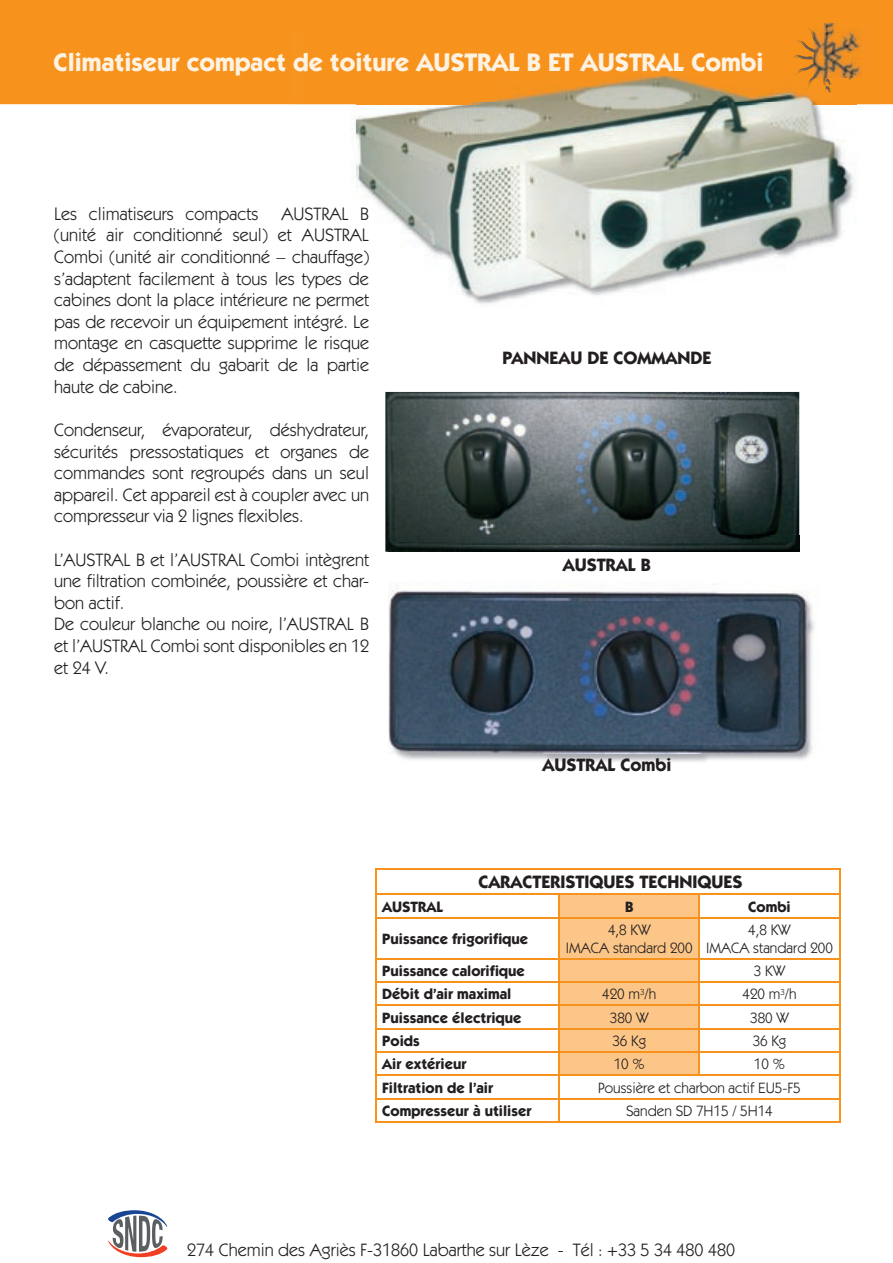
<style>
.page{position:relative;width:893px;height:1263px;background:#fff}
.page>*{position:absolute;margin:0;border:0;box-sizing:border-box;transform-origin:0 0}
.t1{font:700 25.5px "Itc Kabel";color:#fef2e3}
.t2{font:18px/21.6px "Itc Kabel";color:#231f20;text-align:justify}
.t3{font:700 18px "Itc Kabel";color:#231f20}
.t4{font:700 15px "Itc Kabel";color:#231f20}
.t5{font:15px/18px "Itc Kabel";color:#231f20;text-align:center}
</style>
<div class="page">
<div style="left:0;top:0;width:893px;height:104px;background:#f7931d"></div>
<svg style="left:108px;top:1210px;width:60px;height:47px"></svg>
<img style="left:291px;top:104px;width:107px;height:288px">
<div style="left:291px;top:30px;width:590px;height:74px;background:#f7931d"></div>
<img style="left:357px;top:76px;width:499px;height:230px">
<img style="left:357px;top:103px;width:499px;height:1px">
<img style="left:823px;top:77px;width:2px;height:16px">
<svg style="left:845px;top:77px;width:9px;height:5px"></svg>
<svg style="left:825px;top:77px;width:10px;height:18px"></svg>
<img style="left:794px;top:46px;width:20px;height:6px">
<svg style="left:792px;top:26px;width:22px;height:20px"></svg>
<svg style="left:788px;top:52px;width:28px;height:39px"></svg>
<img style="left:385px;top:392px;width:414px;height:160px">
<hr style="left:699px;top:894px;width:141px;height:1px;background:#f7931d">
<hr style="left:375px;top:894px;width:184px;height:1px;background:#f7931d">
<hr style="left:375px;top:895px;width:2px;height:22px;background:#f7931d">
<hr style="left:375px;top:917px;width:184px;height:1px;background:#f7931d">
<hr style="left:375px;top:918px;width:2px;height:40px;background:#f7931d">
<hr style="left:375px;top:958px;width:184px;height:2px;background:#f7931d">
<hr style="left:375px;top:960px;width:2px;height:21px;background:#f7931d">
<hr style="left:558px;top:895px;width:2px;height:22px;background:#f7931d">
<hr style="left:558px;top:918px;width:2px;height:40px;background:#f7931d">
<hr style="left:699px;top:917px;width:141px;height:1px;background:#f7931d">
<hr style="left:839px;top:918px;width:1px;height:40px;background:#f7931d">
<hr style="left:558px;top:960px;width:2px;height:21px;background:#f7931d">
<hr style="left:375px;top:981px;width:184px;height:2px;background:#f7931d">
<hr style="left:375px;top:983px;width:2px;height:22px;background:#f7931d">
<hr style="left:375px;top:1051px;width:184px;height:2px;background:#f7931d">
<hr style="left:375px;top:1053px;width:2px;height:21px;background:#f7931d">
<hr style="left:699px;top:958px;width:141px;height:2px;background:#f7931d">
<hr style="left:558px;top:983px;width:2px;height:22px;background:#f7931d">
<hr style="left:558px;top:1053px;width:2px;height:21px;background:#f7931d">
<hr style="left:375px;top:1005px;width:184px;height:1px;background:#f7931d">
<hr style="left:375px;top:1074px;width:184px;height:2px;background:#f7931d">
<hr style="left:699px;top:981px;width:141px;height:2px;background:#f7931d">
<hr style="left:699px;top:1051px;width:141px;height:2px;background:#f7931d">
<hr style="left:375px;top:1006px;width:2px;height:22px;background:#f7931d">
<hr style="left:375px;top:1076px;width:2px;height:22px;background:#f7931d">
<hr style="left:558px;top:1006px;width:2px;height:22px;background:#f7931d">
<hr style="left:699px;top:1005px;width:141px;height:1px;background:#f7931d">
<hr style="left:559px;top:1074px;width:140px;height:2px;background:#f7931d">
<hr style="left:558px;top:1076px;width:2px;height:22px;background:#f7931d">
<hr style="left:699px;top:1074px;width:141px;height:2px;background:#f7931d">
<hr style="left:375px;top:1028px;width:184px;height:1px;background:#f7931d">
<hr style="left:375px;top:1029px;width:2px;height:22px;background:#f7931d">
<hr style="left:375px;top:1098px;width:184px;height:1px;background:#f7931d">
<hr style="left:375px;top:1099px;width:2px;height:22px;background:#f7931d">
<hr style="left:558px;top:1029px;width:2px;height:22px;background:#f7931d">
<hr style="left:699px;top:1028px;width:141px;height:1px;background:#f7931d">
<svg style="left:559px;top:894px;width:141px;height:180px"></svg>
<hr style="left:559px;top:1098px;width:140px;height:1px;background:#f7931d">
<hr style="left:558px;top:1099px;width:2px;height:22px;background:#f7931d">
<hr style="left:699px;top:1098px;width:141px;height:1px;background:#f7931d">
<svg style="left:839px;top:960px;width:1px;height:161px"></svg>
<hr style="left:559px;top:1121px;width:140px;height:1px;background:#f7931d">
<hr style="left:699px;top:1121px;width:141px;height:1px;background:#f7931d">
<hr style="left:375px;top:1121px;width:184px;height:1px;background:#f7931d">
<hr style="left:375px;top:868px;width:184px;height:2px;background:#f7931d">
<hr style="left:375px;top:870px;width:2px;height:24px;background:#f7931d">
<hr style="left:559px;top:868px;width:140px;height:2px;background:#f7931d">
<hr style="left:699px;top:868px;width:141px;height:2px;background:#f7931d">
<svg style="left:839px;top:870px;width:1px;height:47px"></svg>
<img style="left:389px;top:753px;width:423px;height:9px">
<img style="left:389px;top:535px;width:410px;height:17px">
<img style="left:389px;top:590px;width:425px;height:163px">
<img style="left:814px;top:24px;width:54px;height:53px">
<h1 class="t1" style="left:54px;top:47px;width:711px">Climatiseur compact de toiture AUSTRAL B ET AUSTRAL Combi</h1>
<p class="t2" style="left:54px;top:203px;width:206px">Les climatiseurs compacts</p>
<p class="t2" style="left:54px;top:203px;width:316px;text-indent:227px">AUSTRAL B (unité air conditionné seul) et AUSTRAL Combi (unité air conditionné – chauffage) s’adaptent facilement à tous les types de cabines dont la place intérieure ne permet pas de recevoir un équipement intégré. Le montage en casquette supprime le risque de dépassement du gabarit de la partie haute de cabine.</p>
<p class="t2" style="left:54px;top:419px;width:316px">Condenseur, évaporateur, déshydrateur, sécurités pressostatiques et organes de commandes sont regroupés dans un seul appareil. Cet appareil est à coupler avec un compresseur via 2 lignes flexibles.</p>
<p class="t2" style="left:54px;top:549px;width:316px;text-align:left">L’AUSTRAL B et l’AUSTRAL Combi intègrent une filtration combinée, poussière et char&shy;bon actif.<br>De couleur blanche ou noire, l’AUSTRAL B et l’AUSTRAL Combi sont disponibles en 12 et 24 V.</p>
<p class="t3" style="left:502px;top:347px;width:211px">PANNEAU DE COMMANDE</p>
<p class="t3" style="left:563px;top:554px;width:90px">AUSTRAL B</p>
<p class="t3" style="left:542px;top:754px;width:131px">AUSTRAL Combi</p>
<p class="t3" style="left:478px;top:871px;width:266px">CARACTERISTIQUES TECHNIQUES</p>
<p class="t4" style="left:382px;top:897px;width:62px">AUSTRAL</p>
<p class="t4" style="left:625px;top:897px;width:10px">B</p>
<p class="t4" style="left:748px;top:897px;width:44px">Combi</p>
<p class="t4" style="left:382px;top:930px;width:147px">Puissance frigorifique</p>
<p class="t5" style="left:566px;top:921px;width:128px">4,8 KW<br>IMACA standard 200</p>
<p class="t5" style="left:706px;top:921px;width:128px">4,8 KW<br>IMACA standard 200</p>
<p class="t4" style="left:382px;top:962px;width:144px">Puissance calorifique</p>
<p class="t5" style="left:754px;top:962px;width:33px">3 KW</p>
<p class="t4" style="left:382px;top:985px;width:131px">Débit d’air maximal</p>
<p class="t5" style="left:602px;top:985px;width:55px">420 m<sup>3</sup>/h</p>
<p class="t5" style="left:743px;top:985px;width:55px">420 m<sup>3</sup>/h</p>
<p class="t4" style="left:382px;top:1008px;width:141px">Puissance électrique</p>
<p class="t5" style="left:610px;top:1009px;width:40px">380 W</p>
<p class="t5" style="left:750px;top:1009px;width:40px">380 W</p>
<p class="t4" style="left:382px;top:1032px;width:39px">Poids</p>
<p class="t5" style="left:612px;top:1032px;width:35px">36 Kg</p>
<p class="t5" style="left:753px;top:1032px;width:35px">36 Kg</p>
<p class="t4" style="left:382px;top:1055px;width:86px">Air extérieur</p>
<p class="t5" style="left:614px;top:1055px;width:33px">10 %</p>
<p class="t5" style="left:754px;top:1055px;width:33px">10 %</p>
<p class="t4" style="left:382px;top:1078px;width:112px">Filtration de l’air</p>
<p class="t5" style="left:598px;top:1078px;width:204px">Poussière et charbon actif EU5-F5</p>
<p class="t4" style="left:382px;top:1101px;width:151px">Compresseur à utiliser</p>
<p class="t5" style="left:626px;top:1102px;width:148px">Sanden SD 7H15 / 5H14</p>
<p class="t2" style="left:187px;top:1239px;width:549px">274 Chemin des Agriès F-31860 Labarthe sur Lèze - Tél : +33 5 34 480 480</p>
</div>
